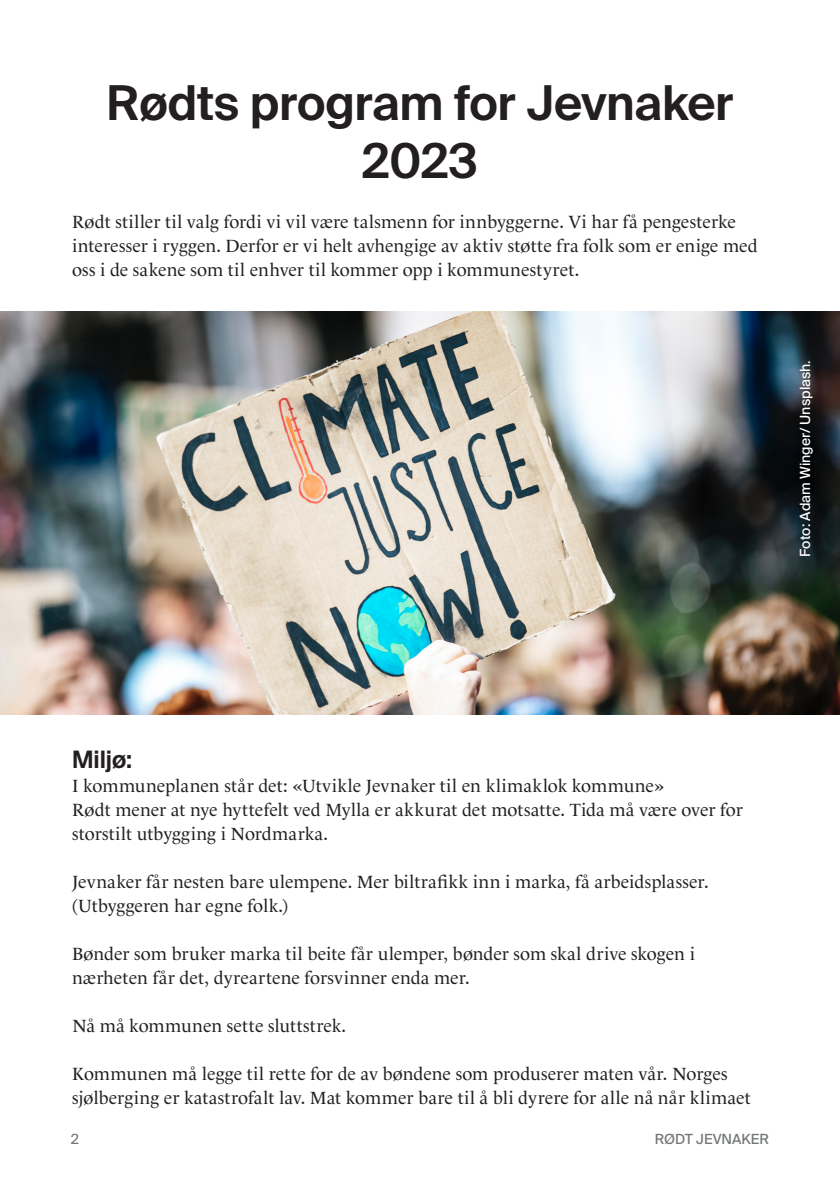
<style>
.page{position:relative;width:840px;height:1191px;background:#fff}
.page>*{position:absolute;margin:0;border:0;box-sizing:border-box;transform-origin:0 0}
.Overskrift__svart{font:600 48px/57.6px "Suisse Intl";letter-spacing:-.01em;color:#231f20;text-align:center}
.Underoverskrift{font:600 24px "Suisse Intl";letter-spacing:-.005em;color:#231f20}
.Brødtekst{font:18px/24px "Le Monde Livre Std";color:#231f20}
.t1{font:14px "Suisse Intl";color:#fff}
.t2{font:14px "Suisse Intl";color:#757878}
</style>
<div class="page">
<img style="left:0;top:312px;width:839px;height:402px">
<p class="Overskrift__svart" style="left:106px;top:75px;width:628px">Rødts program for Jevnaker<br>2023</p>
<p class="Brødtekst" style="left:72px;top:210px;width:686px">Rødt stiller til valg fordi vi vil være talsmenn for innbyggerne. Vi har få pengesterke interesser i ryggen. Derfor er vi helt avhengige av aktiv støtte fra folk som er enige med oss i de sakene som til enhver til kommer opp i kommunestyret.</p>
<p class="t1" style="left:796px;top:556px;width:198px;rotate:-90deg">Foto: Adam Winger/ Unsplash.</p>
<p class="Underoverskrift" style="left:72px;top:746px;width:62px">Miljø:</p>
<p class="Brødtekst" style="left:72px;top:774px;width:593px">I kommuneplanen står det: «Utvikle Jevnaker til en klimaklok kommune»</p>
<p class="Brødtekst" style="left:72px;top:798px;width:671px">Rødt mener at nye hyttefelt ved Mylla er akkurat det motsatte. Tida må være over for storstilt utbygging i Nordmarka.</p>
<p class="Brødtekst" style="left:72px;top:870px;width:637px">Jevnaker får nesten bare ulempene. Mer biltrafikk inn i marka, få arbeidsplasser. (Utbyggeren har egne folk.)</p>
<p class="Brødtekst" style="left:72px;top:942px;width:624px">Bønder som bruker marka til beite får ulemper, bønder som skal drive skogen i nærheten får det, dyreartene forsvinner enda mer.</p>
<p class="Brødtekst" style="left:72px;top:1014px;width:275px">Nå må kommunen sette sluttstrek.</p>
<p class="Brødtekst" style="left:72px;top:1062px;width:680px">Kommunen må legge til rette for de av bøndene som produserer maten vår. Norges sjølberging er katastrofalt lav. Mat kommer bare til å bli dyrere for alle nå når klimaet</p>
<p class="t2" style="left:71px;top:1130px;width:10px">2</p>
<p class="t2" style="left:654px;top:1130px;width:116px">RØDT JEVNAKER</p>
</div>
